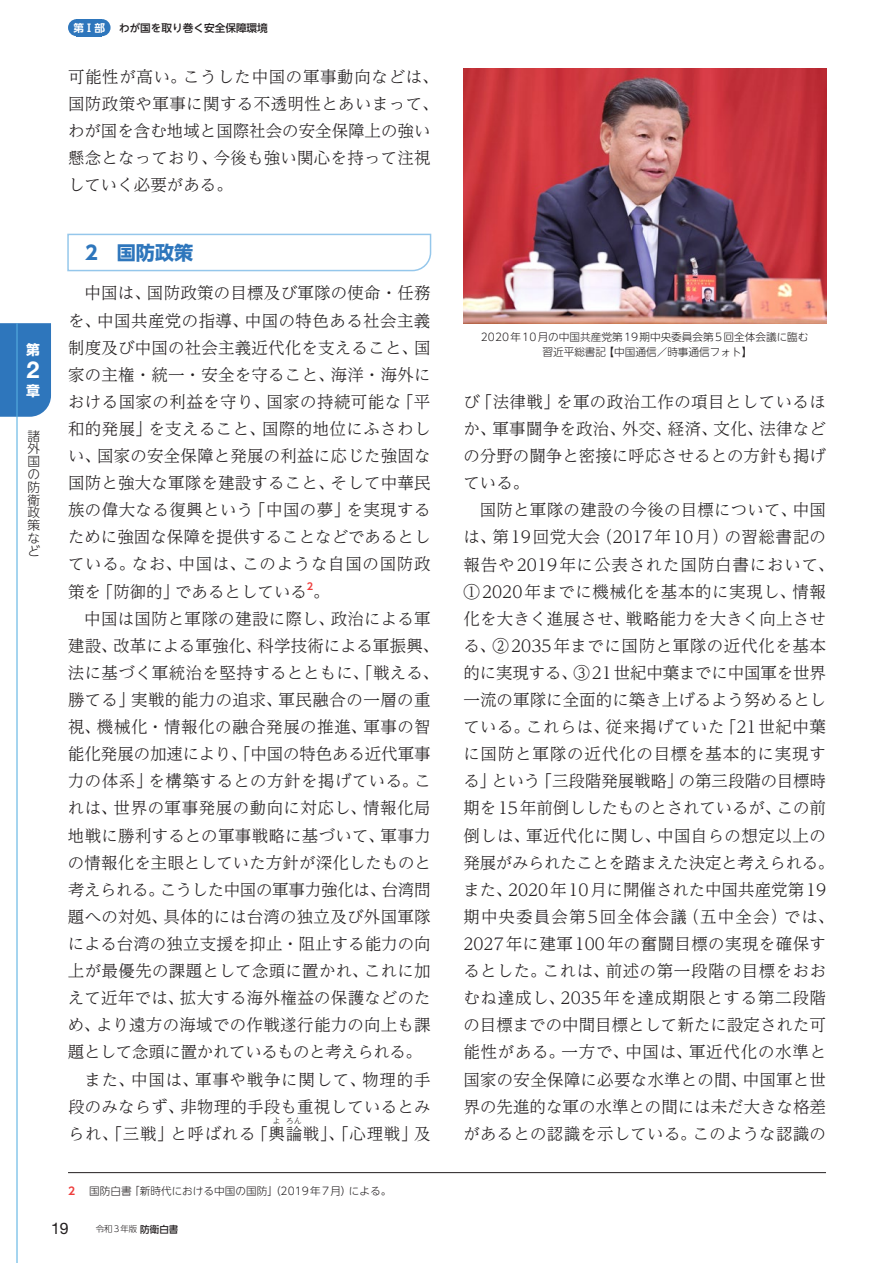
<style>
.page{position:relative;width:893px;height:1263px;background:#fff}
.page>*{position:absolute;margin:0;border:0;box-sizing:border-box;transform-origin:0 0}
.t1{font:700 23.4px "Helvetica Neue LT Std";color:#fff}
.t2{font:700 19.2px "UD Shin Go NT Pr 6 N";color:#2e76bc}
.t3{font:300 16.5px/27.2px "UD Reimin Pr 6 N";letter-spacing:.015em;color:#231f20;text-align:justify}
.t4{font:15.9px "Helvetica Neue LT Std";color:#231f20}
.t5{font:700 13.8px "UD Shin Go NT Pr 6 N";color:#fff}
.t6{font:300 12.75px/12.8px "UD Shin Go NT Pr 6 N";color:#231f20;text-align:justify}
.t7{font:300 10.65px/14.9px "UD Shin Go NT Pr 6 N";color:#231f20;text-align:center}
.t8{font:500 10.65px "UD Shin Go NT Pr 6 N";color:#231f20}
.t9{font:700 10.65px "UD Shin Go NT Pr 6 N De";color:#fff}
.t10{font:700 10.65px "UD Shin Go NT Pr 6 N De";color:#ee3d3c}
.t11{font:700 9.6px "UD Shin Go NT Pr 6 N De";color:#ee3d3c}
.t12{font:300 8.55px "UD Shin Go NT Pr 6 N";letter-spacing:.065em;color:#231f20}
.t13{font:300 8.25px "UD Reimin Pr 6 N";color:#231f20}
.s1{font-weight:500;font-size:9.6px}
</style>
<div class="page">
<svg style="left:67px;top:233px;width:365px;height:39px"></svg>
<hr style="left:68px;top:1172px;width:758px;height:1px;background:#231f20">
<img style="left:463px;top:68px;width:363px;height:255px">
<div style="left:0;top:323px;width:51px;height:94px;background:#2e76bc"></div>
<hr style="left:16px;top:323px;width:2px;height:940px;background:#57b0e2">
<div style="left:77px;top:19px;width:25px;height:17px;background:#2e76bc"></div>
<div style="left:68px;top:19px;width:17px;height:17px;background:#2e76bc;border-radius:50%"></div>
<div style="left:94px;top:19px;width:17px;height:17px;background:#2e76bc;border-radius:50%"></div>
<p class="t9" style="left:73px;top:19px;width:33px">第Ⅰ部</p>
<p class="t8" style="left:119px;top:19px;width:150px">わが国を取り巻く安全保障環境</p>
<p class="t3" style="left:68px;top:62px;width:372px;text-align:left">可能性が高い。こうした中国の軍事動向などは、国防政策や軍事に関する不透明性とあいまって、わが国を含む地域と国際社会の安全保障上の強い懸念となっており、今後も強い関心を持って注視していく必要がある。</p>
<p class="t5" style="left:26px;top:338px;width:15px">第</p>
<h1 class="t1" style="left:26px;top:355px;width:14px">2</h1>
<p class="t5" style="left:26px;top:379px;width:15px">章</p>
<p class="t6" style="left:28px;top:429px;width:14px">諸外国の防衛政策など</p>
<p class="t2" style="left:85px;top:237px;width:110px">2　国防政策</p>
<p class="t3" style="left:68px;top:279px;width:364px;text-indent:16px">中国は、国防政策の目標及び軍隊の使命・任務を、中国共産党の指導、中国の特色ある社会主義制度及び中国の社会主義近代化を支えること、国家の主権・統一・安全を守ること、海洋・海外における国家の利益を守り、国家の持続可能な「平和的発展」を支えること、国際的地位にふさわしい、国家の安全保障と発展の利益に応じた強固な国防と強大な軍隊を建設すること、そして中華民族の偉大なる復興という「中国の夢」を実現するために強固な保障を提供することなどであるとしている。なお、中国は、このような自国の国防政策を「防御的」であるとしている。</p>
<p class="t11" style="left:307px;top:578px;width:8px">2</p>
<p class="t3" style="left:68px;top:604px;width:373px;text-align:left;text-indent:17px">中国は国防と軍隊の建設に際し、政治による軍建設、改革による軍強化、科学技術による軍振興、法に基づく軍統治を堅持するとともに、「戦える、勝てる」実戦的能力の追求、軍民融合の一層の重視、機械化・情報化の融合発展の推進、軍事の智能化発展の加速により、「中国の特色ある近代軍事力の体系」を構築するとの方針を掲げている。これは、世界の軍事発展の動向に対応し、情報化局地戦に勝利するとの軍事戦略に基づいて、軍事力の情報化を主眼としていた方針が深化したものと考えられる。こうした中国の軍事力強化は、台湾問題への対処、具体的には台湾の独立及び外国軍隊による台湾の独立支援を抑止・阻止する能力の向上が最優先の課題として念頭に置かれ、これに加えて近年では、拡大する海外権益の保護などのため、より遠方の海域での作戦遂行能力の向上も課題として念頭に置かれているものと考えられる。</p>
<p class="t3" style="left:68px;top:1065px;width:364px;text-indent:16px">また、中国は、軍事や戦争に関して、物理的手段のみならず、非物理的手段も重視しているとみられ、「三戦」と呼ばれる「輿論戦」、「心理戦」及</p>
<p class="t13" style="left:273px;top:1114px;width:10px">よ</p>
<p class="t13" style="left:286px;top:1114px;width:18px">ろん</p>
<p class="t10" style="left:68px;top:1182px;width:9px">2</p>
<p class="t7" style="left:89px;top:1183px;width:304px">国防白書「新時代における中国の国防」（2019年7月）による。</p>
<p class="t4" style="left:51px;top:1219px;width:19px">19</p>
<p class="t12" style="left:96px;top:1222px;width:84px">令和3年版 <span class="s1">防衛白書</span></p>
<p class="t7" style="left:481px;top:329px;width:329px">2020年10月の中国共産党第19期中央委員会第5回全体会議に臨む習近平総書記【中国通信／時事通信フォト】</p>
<p class="t3" style="left:463px;top:387px;width:364px">び「法律戦」を軍の政治工作の項目としているほか、軍事闘争を政治、外交、経済、文化、法律などの分野の闘争と密接に呼応させるとの方針も掲げている。</p>
<p class="t3" style="left:463px;top:496px;width:373px;text-align:center">国防と軍隊の建設の今後の目標について、中国<br>は、第19回党大会（2017年10月）の習総書記の報告や2019年に公表された国防白書において、<br>①2020年までに機械化を基本的に実現し、情報化を大きく進展させ、戦略能力を大きく向上させる、②2035年までに国防と軍隊の近代化を基本的に実現する、③21世紀中葉までに中国軍を世界一流の軍隊に全面的に築き上げるよう努めるとしている。これらは、従来掲げていた「21世紀中葉に国防と軍隊の近代化の目標を基本的に実現する」という「三段階発展戦略」の第三段階の目標時期を15年前倒ししたものとされているが、この前倒しは、軍近代化に関し、中国自らの想定以上の発展がみられたことを踏まえた決定と考えられる。また、2020年10月に開催された中国共産党第19期中央委員会第5回全体会議（五中全会）では、<br>2027年に建軍100年の奮闘目標の実現を確保するとした。これは、前述の第一段階の目標をおおむね達成し、2035年を達成期限とする第二段階の目標までの中間目標として新たに設定された可能性がある。一方で、中国は、軍近代化の水準と国家の安全保障に必要な水準との間、中国軍と世界の先進的な軍の水準との間には未だ大きな格差があるとの認識を示している。このような認識の</p>
</div>
